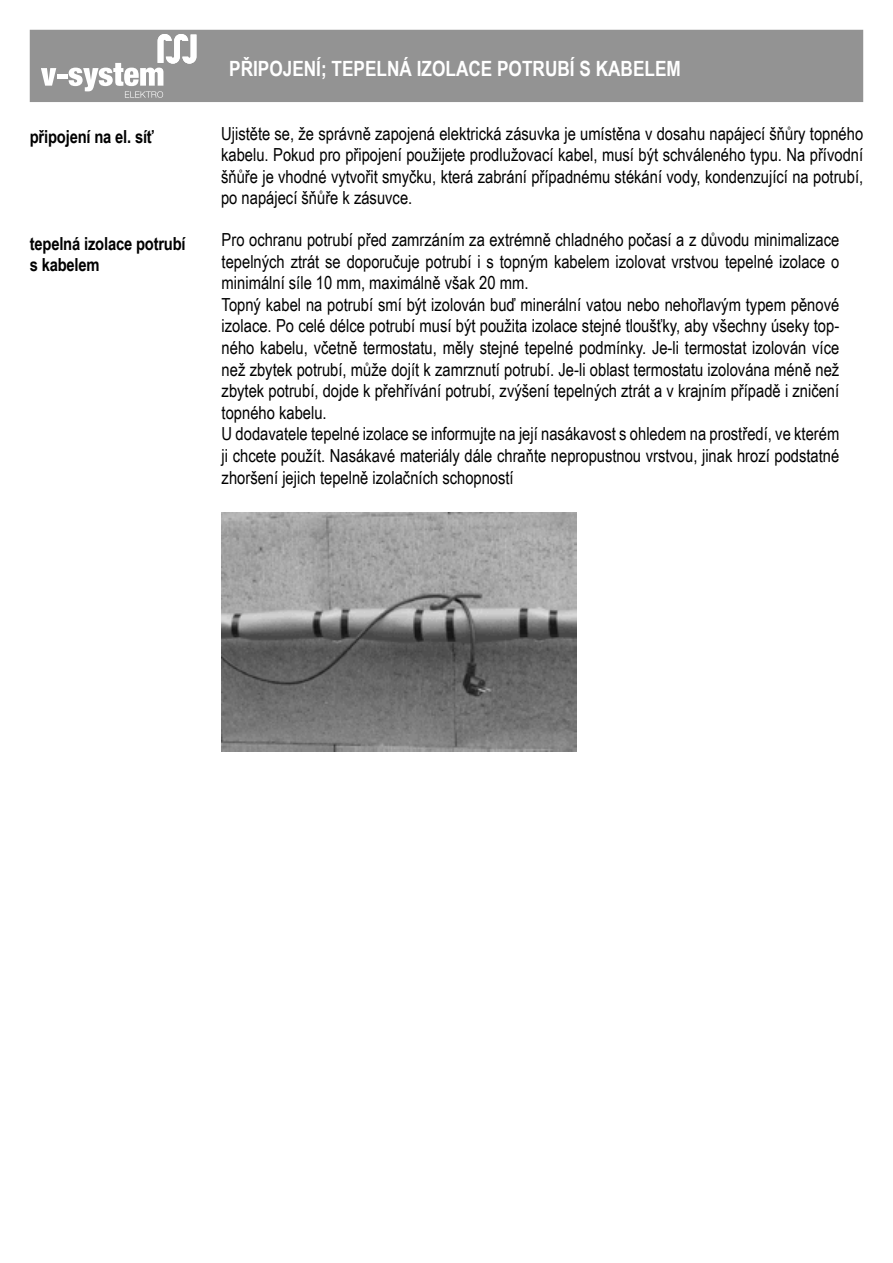
<style>
.page{position:relative;width:893px;height:1263px;background:#fff}
.page>*{position:absolute;margin:0;border:0;box-sizing:border-box;transform-origin:0 0}
.t1{font:700 21px "Arial Narrow";color:#fff}
.t2{font:18px/21.6px "Arial Narrow";color:#000}
.t3{font:700 18px/21.6px "Arial Narrow";letter-spacing:-.01em;color:#000}
</style>
<div class="page">
<div style="left:30px;top:30px;width:833px;height:72px;background:#939393"></div>
<svg style="left:42px;top:68px;width:14px;height:18px"></svg>
<div style="left:57px;top:74px;width:10px;height:5px;background:#fff"></div>
<svg style="left:69px;top:34px;width:127px;height:64px"></svg>
<img style="left:221px;top:513px;width:355px;height:238px">
<p class="t1" style="left:229px;top:52px;width:453px">PŘIPOJENÍ; TEPELNÁ IZOLACE POTRUBÍ S KABELEM</p>
<p class="t3" style="left:30px;top:125px;width:126px">připojení na el. síť</p>
<p class="t2" style="left:221px;top:122px;width:644px;text-align:justify">Ujistěte se, že správně zapojená elektrická zásuvka je umístěna v dosahu napájecí šňůry topného kabelu. Pokud pro připojení použijete prodlužovací kabel, musí být schváleného typu. Na přívodní šňůře je vhodné vytvořit smyčku, která zabrání případnému stékání vody, kondenzující na potrubí, po napájecí šňůře k zásuvce.</p>
<p class="t3" style="left:30px;top:232px;width:157px">tepelná izolace potrubí s kabelem</p>
<p class="t2" style="left:222px;top:228px;width:619px">Pro ochranu potrubí před zamrzáním za extrémně chladného počasí a z důvodu minimalizace tepelných ztrát se doporučuje potrubí i s topným kabelem izolovat vrstvou tepelné izolace o minimální síle 10 mm, maximálně však 20 mm.<br>Topný kabel na potrubí smí být izolován buď minerální vatou nebo nehořlavým typem pěnové izolace. Po celé délce potrubí musí být použita izolace stejné tloušťky, aby všechny úseky top&shy;ného kabelu, včetně termostatu, měly stejné tepelné podmínky. Je-li termostat izolován více než zbytek potrubí, může dojít k zamrznutí potrubí. Je-li oblast termostatu izolována méně než zbytek potrubí, dojde k přehřívání potrubí, zvýšení tepelných ztrát a v krajním případě i zničení topného kabelu.<br>U dodavatele tepelné izolace se informujte na její nasákavost s ohledem na prostředí, ve kterém ji chcete použít. Nasákavé materiály dále chraňte nepropustnou vrstvou, jinak hrozí podstatné zhoršení jejich tepelně izolačních schopností</p>
</div>
